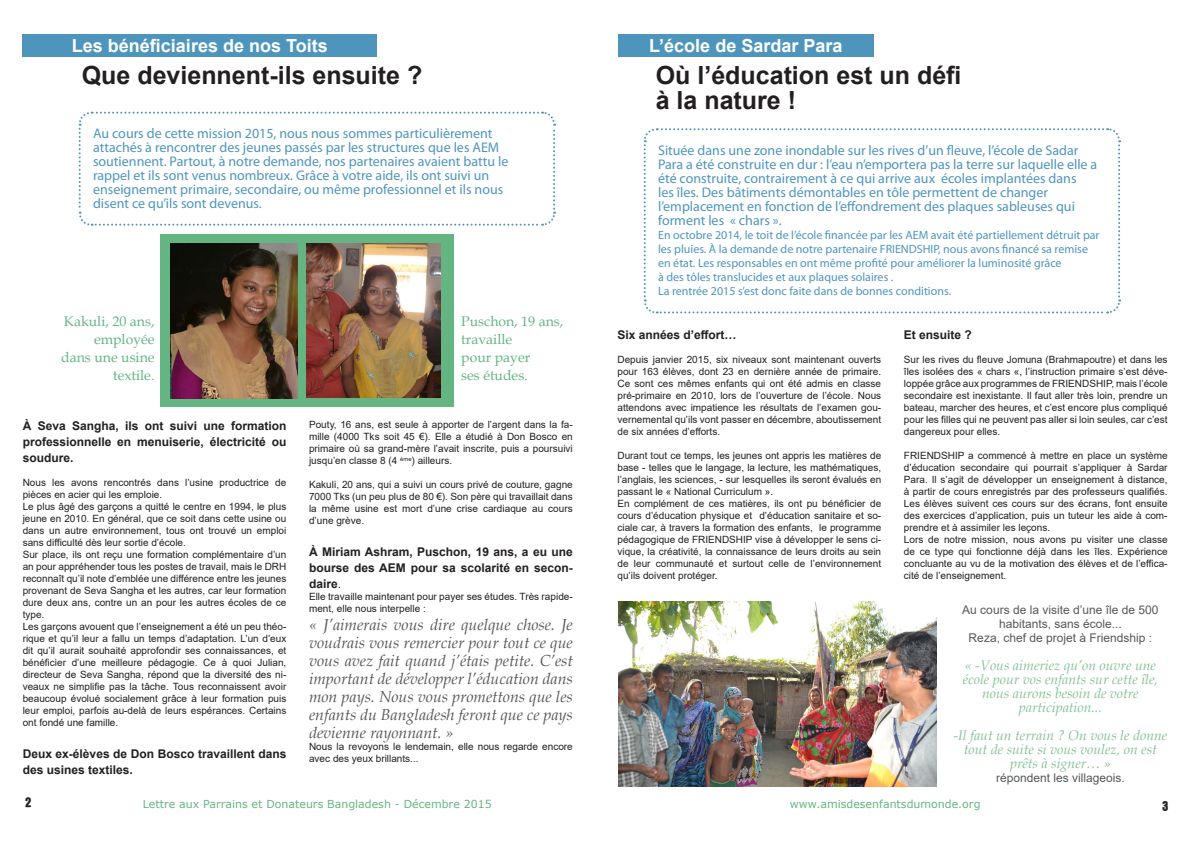
<style>
.page{position:relative;width:1191px;height:842px;background:#fff}
.page>*{position:absolute;margin:0;border:0;box-sizing:border-box;transform-origin:0 0}
.t1{font:700 25px "Arial";color:#231f20}
.t2{font:700 18px "Arial";color:#fff}
.t3{font:italic 16px/18px "Book Antiqua";color:#57585a;text-align:justify}
.t4{font:15px "Victor";color:#231f20}
.t5{font:14px/14px "Myriad Pro";color:#4e95bd}
.t6{font:italic 14px/14px "Book Antiqua";color:#85c196;text-align:center}
.t7{font:14px/18px "Book Antiqua";color:#65b582}
.t8{font:12px/14px "Myriad Pro";color:#4e95bd}
.t9{font:700 12px/16px "Arial";color:#231f20;text-align:justify}
.t10{font:12px/14px "Arial";color:#57585a;text-align:center}
.t11{font:11px "Verdana";color:#65b582}
.t12{font:10px/12px "Arial";color:#231f20;text-align:justify}
.s1{font-weight:400}
</style>
<div class="page">
<div style="left:161px;top:234px;width:293px;height:172px;background:#65b582"></div>
<div style="left:23px;top:34px;width:354px;height:22px;background:#4e95bd"></div>
<div style="left:618px;top:34px;width:255px;height:22px;background:#4e95bd"></div>
<svg style="left:643px;top:128px;width:478px;height:186px"></svg>
<img style="left:170px;top:243px;width:128px;height:156px">
<svg style="left:78px;top:111px;width:478px;height:115px"></svg>
<img style="left:618px;top:602px;width:318px;height:185px">
<img style="left:307px;top:243px;width:134px;height:155px">
<p class="t2" style="left:72px;top:33px;width:257px">Les bénéficiaires de nos Toits</p>
<p class="t1" style="left:82px;top:58px;width:342px">Que deviennent-ils ensuite ?</p>
<p class="t5" style="left:93px;top:126px;width:401px">Au cours de cette mission 2015, nous nous sommes particulièrement</p>
<p class="t5" style="left:93px;top:140px;width:408px">attachés à rencontrer des jeunes passés par les structures que les AEM</p>
<p class="t5" style="left:93px;top:154px;width:417px">soutiennent. Partout, à notre demande, nos partenaires avaient battu le</p>
<p class="t5" style="left:93px;top:168px;width:398px">rappel et ils sont venus nombreux. Grâce à votre aide, ils ont suivi un</p>
<p class="t5" style="left:93px;top:182px;width:412px">enseignement primaire, secondaire, ou même professionnel et ils nous</p>
<p class="t5" style="left:93px;top:196px;width:170px">disent ce qu’ils sont devenus.</p>
<p class="t7" style="left:64px;top:312px;width:92px">Kakuli, 20 ans,</p>
<p class="t7" style="left:94px;top:330px;width:62px">employée</p>
<p class="t7" style="left:61px;top:348px;width:95px">dans une usine</p>
<p class="t7" style="left:113px;top:366px;width:43px">textile.</p>
<p class="t9" style="left:23px;top:418px;width:265px">À Seva Sangha, ils ont suivi une formation professionnelle en menuiserie, électricité ou soudure.</p>
<p class="t12" style="left:23px;top:476px;width:265px">Nous les avons rencontrés dans l’usine productrice de pièces en acier qui les emploie.</p>
<p class="t12" style="left:23px;top:500px;width:265px">Le plus âgé des garçons a quitté le centre en 1994, le plus jeune en 2010. En général, que ce soit dans cette usine ou dans un autre environnement, tous ont trouvé un emploi sans difficulté dès leur sortie d’école.</p>
<p class="t12" style="left:23px;top:548px;width:265px">Sur place, ils ont reçu une formation complémentaire d’un an pour appréhender tous les postes de travail, mais le DRH reconnaît qu’il note d’emblée une différence entre les jeunes provenant de Seva Sangha et les autres, car leur formation dure deux ans, contre un an pour les autres écoles de ce type.</p>
<p class="t12" style="left:23px;top:620px;width:265px">Les garçons avouent que l’enseignement a été un peu théo&shy;rique et qu’il leur a fallu un temps d’adaptation. L’un d’eux dit qu’il aurait souhaité approfondir ses connaissances, et bénéficier d’une meilleure pédagogie. Ce à quoi Julian, directeur de Seva Sangha, répond que la diversité des ni&shy;veaux ne simplifie pas la tâche. Tous reconnaissent avoir beaucoup évolué socialement grâce à leur formation puis leur emploi, parfois au-delà de leurs espérances. Certains ont fondé une famille.</p>
<p class="t9" style="left:23px;top:746px;width:265px">Deux ex-élèves de Don Bosco travaillent dans des usines textiles.</p>
<p class="t7" style="left:461px;top:312px;width:104px">Puschon, 19 ans, travaille</p>
<p class="t7" style="left:461px;top:348px;width:70px">pour payer</p>
<p class="t7" style="left:461px;top:366px;width:68px">ses études.</p>
<p class="t12" style="left:309px;top:419px;width:265px">Pouty, 16 ans, est seule à apporter de l’argent dans la fa&shy;mille (4000 Tks soit 45 €). Elle a étudié à Don Bosco en primaire où sa grand-mère l’avait inscrite, puis a poursuivi jusqu’en classe 8 (4 <sup>ème</sup>) ailleurs.</p>
<p class="t12" style="left:309px;top:479px;width:265px">Kakuli, 20 ans, qui a suivi un cours privé de couture, gagne 7000 Tks (un peu plus de 80 €). Son père qui travaillait dans la même usine est mort d’une crise cardiaque au cours d’une grève.</p>
<p class="t9" style="left:309px;top:544px;width:265px">À Miriam Ashram, Puschon, 19 ans, a eu une bourse des AEM pour sa scolarité en secon&shy;daire<span class="s1">.</span></p>
<p class="t12" style="left:309px;top:591px;width:265px">Elle travaille maintenant pour payer ses études. Très rapide&shy;ment, elle nous interpelle :</p>
<p class="t3" style="left:309px;top:615px;width:265px">« J’aimerais vous dire quelque chose. Je voudrais vous remercier pour tout ce que vous avez fait quand j’étais petite. C’est important de développer l’éducation dans mon pays. Nous vous promettons que les enfants du Bangladesh feront que ce pays devienne rayonnant. »</p>
<p class="t12" style="left:309px;top:741px;width:265px">Nous la revoyons le lendemain, elle nous regarde encore avec des yeux brillants...</p>
<p class="t4" style="left:25px;top:795px;width:8px">2</p>
<p class="t11" style="left:143px;top:796px;width:350px">Lettre aux Parrains et Donateurs Bangladesh - Décembre 2015</p>
<p class="t2" style="left:649px;top:33px;width:195px">L’école de Sardar Para</p>
<p class="t1" style="left:656px;top:58px;width:307px">Où l’éducation est un défi</p>
<p class="t1" style="left:656px;top:83px;width:142px">à la nature !</p>
<p class="t5" style="left:658px;top:143px;width:441px">Située dans une zone inondable sur les rives d’un fleuve, l’école de Sadar<br>Para a été construite en dur : l’eau n’emportera pas la terre sur laquelle elle a été construite, contrairement à ce qui arrive aux écoles implantées dans</p>
<p class="t5" style="left:658px;top:185px;width:391px">les îles. Des bâtiments démontables en tôle permettent de changer</p>
<p class="t5" style="left:658px;top:199px;width:418px">l’emplacement en fonction de l’effondrement des plaques sableuses qui</p>
<p class="t5" style="left:658px;top:213px;width:125px">forment les « chars ».</p>
<p class="t8" style="left:658px;top:228px;width:443px">En octobre 2014, le toit de l’école financée par les AEM avait été partiellement détruit par les pluies. À la demande de notre partenaire FRIENDSHIP, nous avons financé sa remise</p>
<p class="t8" style="left:658px;top:256px;width:405px">en état. Les responsables en ont même profité pour améliorer la luminosité grâce</p>
<p class="t8" style="left:658px;top:270px;width:237px">à des tôles translucides et aux plaques solaires .</p>
<p class="t8" style="left:658px;top:284px;width:294px">La rentrée 2015 s’est donc faite dans de bonnes conditions.</p>
<p class="t9" style="left:617px;top:327px;width:121px">Six années d’effort…</p>
<p class="t12" style="left:617px;top:353px;width:265px">Depuis janvier 2015, six niveaux sont maintenant ouverts pour 163 élèves, dont 23 en dernière année de primaire.<br>Ce sont ces mêmes enfants qui ont été admis en classe pré-primaire en 2010, lors de l’ouverture de l’école. Nous attendons avec impatience les résultats de l’examen gou&shy;vernemental qu’ils vont passer en décembre, aboutissement de six années d’efforts.</p>
<p class="t12" style="left:617px;top:449px;width:265px">Durant tout ce temps, les jeunes ont appris les matières de base - telles que le langage, la lecture, les mathématiques, l’anglais, les sciences, - sur lesquelles ils seront évalués en passant le « National Curriculum ».</p>
<p class="t12" style="left:617px;top:497px;width:265px">En complément de ces matières, ils ont pu bénéficier de cours d’éducation physique et d’éducation sanitaire et so&shy;ciale car, à travers la formation des enfants, le programme pédagogique de FRIENDSHIP vise à développer le sens ci&shy;vique, la créativité, la connaissance de leurs droits au sein de leur communauté et surtout celle de l’environnement qu’ils doivent protéger.</p>
<p class="t9" style="left:904px;top:327px;width:70px">Et ensuite ?</p>
<p class="t12" style="left:904px;top:353px;width:265px">Sur les rives du fleuve Jomuna (Brahmapoutre) et dans les îles isolées des « chars «, l’instruction primaire s’est déve&shy;loppée grâce aux programmes de FRIENDSHIP, mais l’école secondaire est inexistante. Il faut aller très loin, prendre un bateau, marcher des heures, et c’est encore plus compliqué pour les filles qui ne peuvent pas aller si loin seules, car c’est dangereux pour elles.</p>
<p class="t12" style="left:904px;top:449px;width:265px">FRIENDSHIP a commencé à mettre en place un système d’éducation secondaire qui pourrait s’appliquer à Sardar Para. Il s’agit de développer un enseignement à distance, à partir de cours enregistrés par des professeurs qualifiés.<br>Les élèves suivent ces cours sur des écrans, font ensuite des exercices d’application, puis un tuteur les aide à com&shy;prendre et à assimiler les leçons.</p>
<p class="t12" style="left:904px;top:533px;width:265px">Lors de notre mission, nous avons pu visiter une classe de ce type qui fonctionne déjà dans les îles. Expérience concluante au vu de la motivation des élèves et de l’effica&shy;cité de l’enseignement.</p>
<p class="t10" style="left:962px;top:603px;width:198px">Au cours de la visite d’une île de 500 habitants, sans école...</p>
<p class="t10" style="left:968px;top:631px;width:185px">Reza, chef de projet à Friendship :</p>
<p class="t6" style="left:962px;top:658px;width:197px">« -Vous aimeriez qu’on ouvre une école pour vos enfants sur cette île, nous aurons besoin de votre</p>
<p class="t6" style="left:1018px;top:700px;width:85px">participation...</p>
<p class="t6" style="left:953px;top:728px;width:215px">-Il faut un terrain ? On vous le donne tout de suite si vous voulez, on est prêts à signer… »</p>
<p class="t10" style="left:996px;top:771px;width:130px">répondent les villageois.</p>
<p class="t11" style="left:790px;top:796px;width:192px">www.amisdesenfantsdumonde.org</p>
<p class="t4" style="left:1162px;top:798px;width:8px">3</p>
</div>
